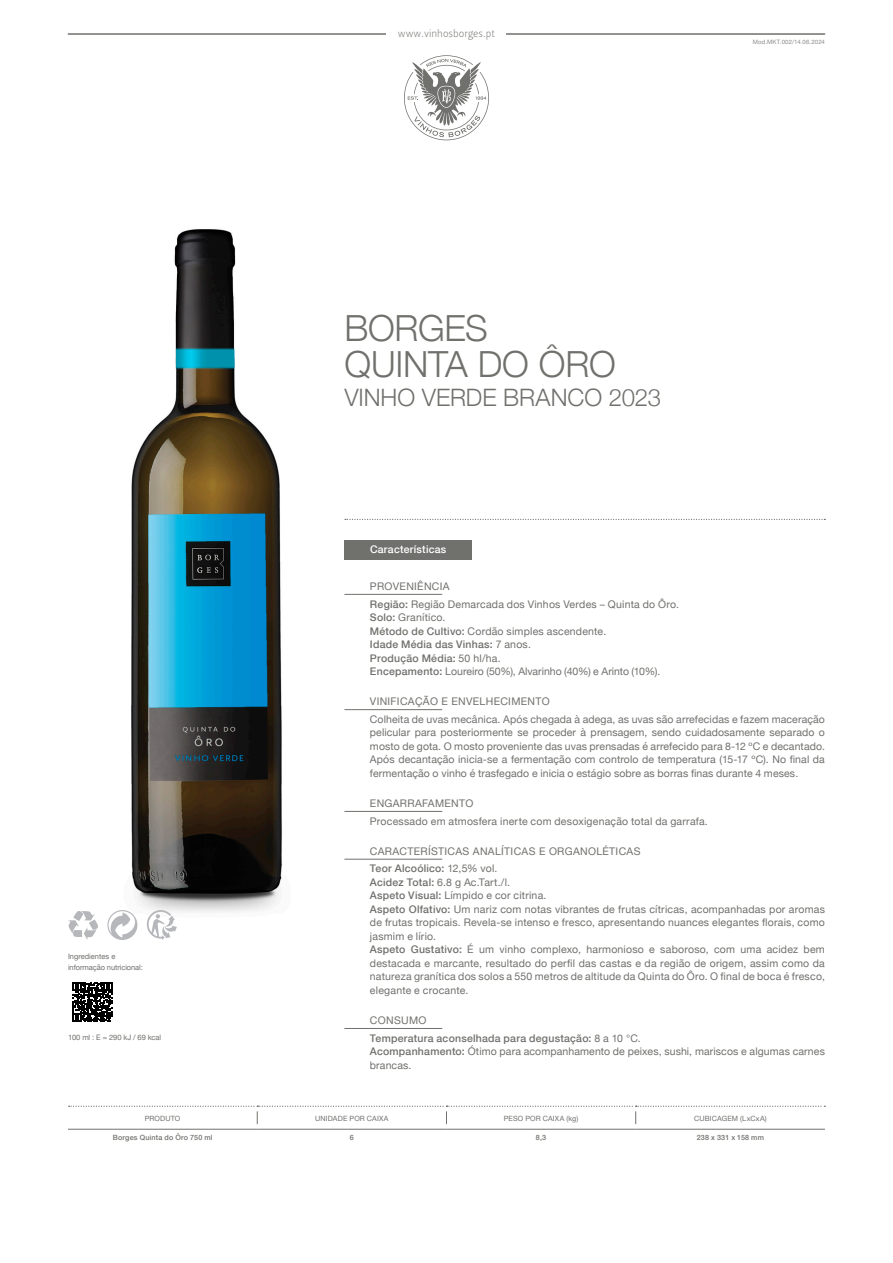
<style>
.page{position:relative;width:893px;height:1263px;background:#fff}
.page>*{position:absolute;margin:0;border:0;box-sizing:border-box;transform-origin:0 0}
.PS___Titulos___Produto___Nome{font:300 36px/36px "Helvetica Neue";letter-spacing:-.01em;color:#70706d}
.PS___Titulos___Produto_Nome___SubDesigna{font:300 24px "Helvetica Neue";letter-spacing:-.005em;color:#70706d}
.PS___Texto_Geral__Ident__6_mm{font:10.5px/13.5px "Helvetica Neue";letter-spacing:.02em;color:#70706d;text-align:justify}
.PS___Texto_Geral__Ident__6_mm-2{font:500 10.5px "Helvetica Neue";letter-spacing:.02em;color:#70706d}
.PS___Titulos___Regua__Entrada__65_mm___I{font:10.5px "Helvetica Neue";letter-spacing:.03em;color:#70706d}
.PS___Texto_Geral__Ident__6_mm-3{font:10.5px "Helvetica Neue";color:#70706d}
.t1{font:10.5px "Leitura Sans Grot 1";color:#70706d}
.PS___Titulos___Caixas_Cinza{font:500 10.5px "Helvetica Neue";letter-spacing:.025em;color:#fff}
.t2{font:7.5px "Helvetica Neue";letter-spacing:-.01em;color:#70706d}
.PS___Tabelas___Texto_Geral{font:500 7.2px "Helvetica Neue";letter-spacing:.025em;color:#70706d}
.PS___Tabelas___First_Row{font:7.2px "Helvetica Neue";letter-spacing:.025em;color:#70706d}
.PS___Tabelas___First_Row_SmallCaps{font:7.2px "Helvetica Neue";letter-spacing:.025em;color:#70706d}
.PS___Tabelas___Notas{font:6px "Helvetica Neue";letter-spacing:.03em;color:#8d8a89}
.s1{font-weight:500}
.s2{font-weight:400}
</style>
<div class="page">
<svg style="left:345px;top:519px;width:480px;height:1px"></svg>
<img style="left:131px;top:229px;width:151px;height:699px">
<svg style="left:107px;top:910px;width:30px;height:30px"></svg>
<svg style="left:68px;top:911px;width:30px;height:29px"></svg>
<svg style="left:147px;top:910px;width:30px;height:30px"></svg>
<hr style="left:344px;top:594px;width:98px;height:1px;background:#70706d">
<hr style="left:344px;top:709px;width:98px;height:1px;background:#70706d">
<hr style="left:344px;top:811px;width:98px;height:1px;background:#70706d">
<hr style="left:344px;top:859px;width:98px;height:1px;background:#70706d">
<hr style="left:344px;top:1028px;width:98px;height:1px;background:#70706d">
<div style="left:344px;top:541px;width:128px;height:19px;background:#70706d"></div>
<svg style="left:73px;top:982px;width:39px;height:40px"></svg>
<svg style="left:69px;top:1106px;width:756px;height:18px"></svg>
<hr style="left:68px;top:1129px;width:189px;height:1px;background:#70706d">
<hr style="left:257px;top:1129px;width:189px;height:1px;background:#70706d">
<hr style="left:446px;top:1129px;width:190px;height:1px;background:#70706d">
<hr style="left:636px;top:1129px;width:189px;height:1px;background:#70706d">
<hr style="left:68px;top:34px;width:336px;height:1px;background:#70706d">
<hr style="left:487px;top:34px;width:338px;height:1px;background:#70706d">
<div style="left:387px;top:17px;width:119px;height:34px;background:#fff"></div>
<svg style="left:404px;top:55px;width:85px;height:85px"></svg>
<p class="t2" style="left:68px;top:951px;width:49px">I ngredientes e</p>
<p class="t2" style="left:68px;top:961px;width:76px">informação nutricional:</p>
<p class="t2" style="left:68px;top:1032px;width:95px">100 ml : E = 290 kJ / 69 kcal</p>
<p class="t1" style="left:398px;top:27px;width:99px">www.vinhosborges.pt</p>
<p class="t1" style="left:419px;top:27px;width:56px">www.jmv.pt</p>
<p class="PS___Tabelas___Notas" style="left:753px;top:38px;width:74px">Mod.M KT.002/14.06.2024</p>
<p class="PS___Titulos___Produto___Nome" style="left:344px;top:309px;width:273px">BORGES<br>QUINTA DO ÔRO</p>
<p class="PS___Titulos___Produto_Nome___SubDesigna" style="left:344px;top:382px;width:318px">VINHO VERDE BRANCO 2023</p>
<p class="PS___Titulos___Caixas_Cinza" style="left:370px;top:543px;width:78px">Características</p>
<p class="PS___Titulos___Regua__Entrada__65_mm___I" style="left:370px;top:578px;width:81px">Proveniência</p>
<p class="PS___Texto_Geral__Ident__6_mm" style="left:370px;top:598px;width:311px"><span class="s1">Região:</span> Região Demarcada dos Vinhos Verdes – Quinta do Ôro.</p>
<p class="PS___Texto_Geral__Ident__6_mm" style="left:370px;top:611px;width:77px"><span class="s1">Solo:</span> Granítico.</p>
<p class="PS___Texto_Geral__Ident__6_mm" style="left:370px;top:625px;width:238px"><span class="s1">Método de Cultivo:</span> Cordão simples ascendente.</p>
<p class="PS___Texto_Geral__Ident__6_mm-2" style="left:370px;top:638px;width:163px">Idade Média das Vinhas: <span class="s2">7 anos.</span></p>
<p class="PS___Texto_Geral__Ident__6_mm-2" style="left:370px;top:651px;width:132px">Produção Média: <span class="s2">50 hl/ha.</span></p>
<p class="PS___Texto_Geral__Ident__6_mm-3" style="left:370px;top:664px;width:292px"><span class="s1">Encepamento:</span> Loureiro (50%), Alvarinho (40%) e Arinto (10%).</p>
<p class="PS___Titulos___Regua__Entrada__65_mm___I" style="left:370px;top:694px;width:181px">Vinificação e Envelhecimento</p>
<p class="PS___Texto_Geral__Ident__6_mm" style="left:370px;top:713px;width:456px">Colheita de uvas mecânica. Após chegada à adega, as uvas são arrefecidas e fazem maceração pelicular para posteriormente se proceder à prensagem, sendo cuidadosamente separado o mosto de gota. O mosto proveniente das uvas prensadas é arrefecido para 8-12 ºC e decantado.<br>Após decantação inicia-se a fermentação com controlo de temperatura (15-17 ºC). No final da fermentação o vinho é trasfegado e inicia o estágio sobre as borras finas durante 4 meses.</p>
<p class="PS___Titulos___Regua__Entrada__65_mm___I" style="left:370px;top:795px;width:105px">Engarrafamento</p>
<p class="PS___Texto_Geral__Ident__6_mm" style="left:370px;top:815px;width:339px">Processado em atmosfera inerte com desoxigenação total da garrafa.</p>
<p class="PS___Titulos___Regua__Entrada__65_mm___I" style="left:370px;top:843px;width:272px">Características Analíticas e Organoléticas</p>
<p class="PS___Texto_Geral__Ident__6_mm-2" style="left:370px;top:862px;width:129px">Teor Alcoólico: <span class="s2">12,5% vol.</span></p>
<p class="PS___Texto_Geral__Ident__6_mm" style="left:370px;top:876px;width:142px"><span class="s1">Acidez Total:</span> 6.8 g Ac.Tart./l.</p>
<p class="PS___Texto_Geral__Ident__6_mm" style="left:370px;top:889px;width:178px"><span class="s1">Aspeto Visual:</span> Límpido e cor citrina.</p>
<p class="PS___Texto_Geral__Ident__6_mm" style="left:370px;top:903px;width:456px"><span class="s1">Aspeto Olfativo:</span> Um nariz com notas vibrantes de frutas cítricas, acompanhadas por aromas de frutas tropicais. Revela-se intenso e fresco, apresentando nuances elegantes florais, como jasmim e lírio.</p>
<p class="PS___Texto_Geral__Ident__6_mm" style="left:370px;top:943px;width:456px"><span class="s1">Aspeto Gustativo:</span> É um vinho complexo, harmonioso e saboroso, com uma acidez bem destacada e marcante, resultado do perfil das castas e da região de origem, assim como da natureza granítica dos solos a 550 metros de altitude da Quinta do Ôro. O final de boca é fresco, elegante e crocante.</p>
<p class="PS___Titulos___Regua__Entrada__65_mm___I" style="left:370px;top:1012px;width:58px">Consu mo</p>
<p class="PS___Texto_Geral__Ident__6_mm-2" style="left:370px;top:1032px;width:272px">Temperatura aconselhada para degustação: <span class="s2">8 a 10 °C.</span></p>
<p class="PS___Texto_Geral__Ident__6_mm" style="left:370px;top:1045px;width:456px"><span class="s1">Acompanhamento:</span> Ótimo para acompanhamento de peixes, sushi, mariscos e algumas carnes brancas.</p>
<p class="PS___Tabelas___First_Row" style="left:145px;top:1113px;width:37px">Produto</p>
<p class="PS___Tabelas___First_Row" style="left:315px;top:1113px;width:75px">Unidade por Caixa</p>
<p class="PS___Tabelas___First_Row" style="left:504px;top:1113px;width:76px">Peso por Caixa (kg)</p>
<p class="PS___Tabelas___First_Row_SmallCaps" style="left:694px;top:1113px;width:74px">CUBICAGEM (LxCxA)</p>
<p class="PS___Tabelas___Texto_Geral" style="left:113px;top:1133px;width:101px">Borges Quinta do Ôro 750 ml</p>
<p class="PS___Tabelas___Texto_Geral" style="left:350px;top:1133px;width:6px">6</p>
<p class="PS___Tabelas___Texto_Geral" style="left:536px;top:1133px;width:12px">8,3</p>
<p class="PS___Tabelas___Texto_Geral" style="left:697px;top:1133px;width:69px">238 x 331 x 158 mm</p>
</div>
